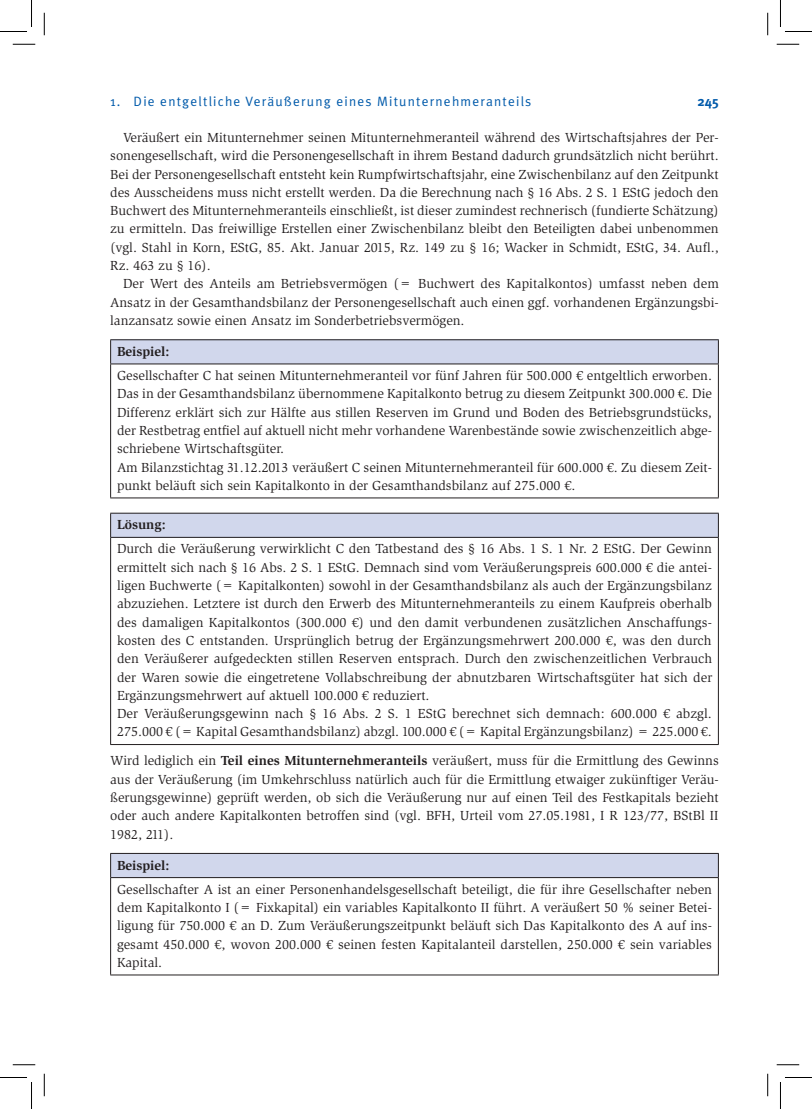
<style>
.page{position:relative;width:812px;height:1109px;background:#fff}
.page>*{position:absolute;margin:0;border:0;box-sizing:border-box;transform-origin:0 0}
.Slimbach_Grundtext{font:13.5px/18.3px "Slimbach Std";color:#231f20;text-align:justify}
.t1{font:13.5px "Meta Plus Normal";letter-spacing:.09em;color:#015aaa}
.Slimbach_Grundtext-2{font:700 13.5px "Slimbach Std";color:#231f20}
.t2{font:700 13.5px "Meta Plus";color:#015aaa}
.s1{font-weight:700}
</style>
<div class="page">
<div style="left:111px;top:340px;width:607px;height:24px;background:#d1d7ec"></div>
<hr style="left:110px;top:364px;width:1px;height:134px;background:#231f20">
<hr style="left:717px;top:364px;width:1px;height:134px;background:#231f20">
<hr style="left:110px;top:498px;width:608px;height:1px;background:#231f20">
<hr style="left:110px;top:339px;width:608px;height:1px;background:#231f20">
<svg style="left:110px;top:340px;width:1px;height:24px"></svg>
<svg style="left:717px;top:340px;width:1px;height:24px"></svg>
<hr style="left:110px;top:364px;width:608px;height:1px;background:#231f20">
<div style="left:111px;top:513px;width:607px;height:24px;background:#d1d7ec"></div>
<hr style="left:110px;top:538px;width:1px;height:206px;background:#231f20">
<hr style="left:717px;top:538px;width:1px;height:206px;background:#231f20">
<hr style="left:110px;top:744px;width:608px;height:1px;background:#231f20">
<hr style="left:110px;top:513px;width:608px;height:1px;background:#231f20">
<svg style="left:110px;top:514px;width:1px;height:23px"></svg>
<svg style="left:717px;top:514px;width:1px;height:23px"></svg>
<hr style="left:110px;top:537px;width:608px;height:1px;background:#231f20">
<div style="left:111px;top:853px;width:607px;height:25px;background:#d1d7ec"></div>
<hr style="left:110px;top:878px;width:1px;height:97px;background:#231f20">
<hr style="left:717px;top:878px;width:1px;height:97px;background:#231f20">
<hr style="left:110px;top:853px;width:608px;height:1px;background:#231f20">
<svg style="left:110px;top:854px;width:1px;height:23px"></svg>
<svg style="left:717px;top:854px;width:1px;height:23px"></svg>
<hr style="left:110px;top:877px;width:608px;height:1px;background:#231f20">
<hr style="left:110px;top:975px;width:608px;height:1px;background:#231f20">
<svg style="left:13px;top:44px;width:22px;height:1px"></svg>
<svg style="left:776px;top:44px;width:23px;height:1px"></svg>
<svg style="left:13px;top:1064px;width:22px;height:1px"></svg>
<svg style="left:776px;top:1064px;width:23px;height:1px"></svg>
<svg style="left:44px;top:13px;width:1px;height:22px"></svg>
<svg style="left:44px;top:1074px;width:1px;height:22px"></svg>
<svg style="left:767px;top:13px;width:1px;height:22px"></svg>
<svg style="left:767px;top:1074px;width:1px;height:22px"></svg>
<svg style="left:0;top:0;width:32px;height:32px"></svg>
<svg style="left:0;top:1077px;width:32px;height:32px"></svg>
<svg style="left:780px;top:0;width:31px;height:32px"></svg>
<svg style="left:780px;top:1077px;width:31px;height:32px"></svg>
<p class="t1" style="left:110px;top:93px;width:422px">1. Die entgeltliche Veräußerung eines Mitunternehmeranteils</p>
<p class="t2" style="left:697px;top:93px;width:23px">245</p>
<p class="Slimbach_Grundtext" style="left:110px;top:128px;width:610px;text-indent:13px">Veräußert ein Mitunternehmer seinen Mitunternehmeranteil während des Wirtschaftsjahres der Per&shy;sonengesellschaft, wird die Personengesellschaft in ihrem Bestand dadurch grundsätzlich nicht berührt.<br>Bei der Personengesellschaft entsteht kein Rumpfwirtschaftsjahr, eine Zwischenbilanz auf den Zeitpunkt des Ausscheidens muss nicht erstellt werden. Da die Berechnung nach § 16 Abs. 2 S. 1 EStG jedoch den Buchwert des Mitunternehmeranteils einschließt, ist dieser zumindest rechnerisch (fundierte Schätzung) zu ermitteln. Das freiwillige Erstellen einer Zwischenbilanz bleibt den Beteiligten dabei unbenommen (vgl. Stahl in Korn, EStG, 85. Akt. Januar 2015, Rz. 149 zu § 16; Wacker in Schmidt, EStG, 34. Aufl., Rz. 463 zu § 16).</p>
<p class="Slimbach_Grundtext" style="left:110px;top:275px;width:610px;text-indent:13px">Der Wert des Anteils am Betriebsvermögen (= Buchwert des Kapitalkontos) umfasst neben dem Ansatz in der Gesamthandsbilanz der Personengesellschaft auch einen ggf. vorhandenen Ergänzungsbi&shy;lanzansatz sowie einen Ansatz im Sonderbetriebsvermögen.</p>
<p class="Slimbach_Grundtext-2" style="left:117px;top:343px;width:54px">Beispiel:</p>
<p class="Slimbach_Grundtext" style="left:117px;top:366px;width:596px">Gesellschafter C hat seinen Mitunternehmeranteil vor fünf Jahren für 500.000 € entgeltlich erworben.<br>Das in der Gesamthandsbilanz übernommene Kapitalkonto betrug zu diesem Zeitpunkt 300.000 €. Die Differenz erklärt sich zur Hälfte aus stillen Reserven im Grund und Boden des Betriebsgrundstücks, der Restbetrag entfiel auf aktuell nicht mehr vorhandene Warenbestände sowie zwischenzeitlich abge&shy;schriebene Wirtschaftsgüter.</p>
<p class="Slimbach_Grundtext" style="left:117px;top:458px;width:596px">Am Bilanzstichtag 31.12.2013 veräußert C seinen Mitunternehmeranteil für 600.000 €. Zu diesem Zeit&shy;punkt beläuft sich sein Kapitalkonto in der Gesamthandsbilanz auf 275.000 €.</p>
<p class="Slimbach_Grundtext-2" style="left:117px;top:517px;width:50px">Lösung:</p>
<p class="Slimbach_Grundtext" style="left:117px;top:540px;width:596px;text-align:left">Durch die Veräußerung verwirklicht C den Tatbestand des § 16 Abs. 1 S. 1 Nr. 2 EStG. Der Gewinn ermittelt sich nach § 16 Abs. 2 S. 1 EStG. Demnach sind vom Veräußerungspreis 600.000 € die antei&shy;ligen Buchwerte (= Kapitalkonten) sowohl in der Gesamthandsbilanz als auch der Ergänzungsbilanz abzuziehen. Letztere ist durch den Erwerb des Mitunternehmeranteils zu einem Kaufpreis oberhalb des damaligen Kapitalkontos (300.000 €) und den damit verbundenen zusätzlichen Anschaffungs&shy;kosten des C entstanden. Ursprünglich betrug der Ergänzungsmehrwert 200.000 €, was den durch den Veräußerer aufgedeckten stillen Reserven entsprach. Durch den zwischenzeitlichen Verbrauch der Waren sowie die eingetretene Vollabschreibung der abnutzbaren Wirtschaftsgüter hat sich der Ergänzungsmehrwert auf aktuell 100.000 € reduziert.</p>
<p class="Slimbach_Grundtext" style="left:117px;top:705px;width:596px">Der Veräußerungsgewinn nach § 16 Abs. 2 S. 1 EStG berechnet sich demnach: 600.000 € abzgl.<br>275.000 € (= Kapital Gesamthandsbilanz) abzgl. 100.000 € (= Kapital Ergänzungsbilanz) = 225.000 €.</p>
<p class="Slimbach_Grundtext" style="left:110px;top:752px;width:610px">Wird lediglich ein <span class="s1">Teil eines Mitunternehmeranteils</span> veräußert, muss für die Ermittlung des Gewinns aus der Veräußerung (im Umkehrschluss natürlich auch für die Ermittlung etwaiger zukünftiger Veräu&shy;ßerungsgewinne) geprüft werden, ob sich die Veräußerung nur auf einen Teil des Festkapitals bezieht oder auch andere Kapitalkonten betroffen sind (vgl. BFH, Urteil vom 27.05.1981, I R 123/77, BStBl II 1982, 211).</p>
<p class="Slimbach_Grundtext-2" style="left:117px;top:857px;width:54px">Beispiel:</p>
<p class="Slimbach_Grundtext" style="left:117px;top:880px;width:596px">Gesellschafter A ist an einer Personenhandelsgesellschaft beteiligt, die für ihre Gesellschafter neben dem Kapitalkonto I (= Fixkapital) ein variables Kapitalkonto II führt. A veräußert 50 % seiner Betei&shy;ligung für 750.000 € an D. Zum Veräußerungszeitpunkt beläuft sich Das Kapitalkonto des A auf ins&shy;gesamt 450.000 €, wovon 200.000 € seinen festen Kapitalanteil darstellen, 250.000 € sein variables Kapital.</p>
</div>
